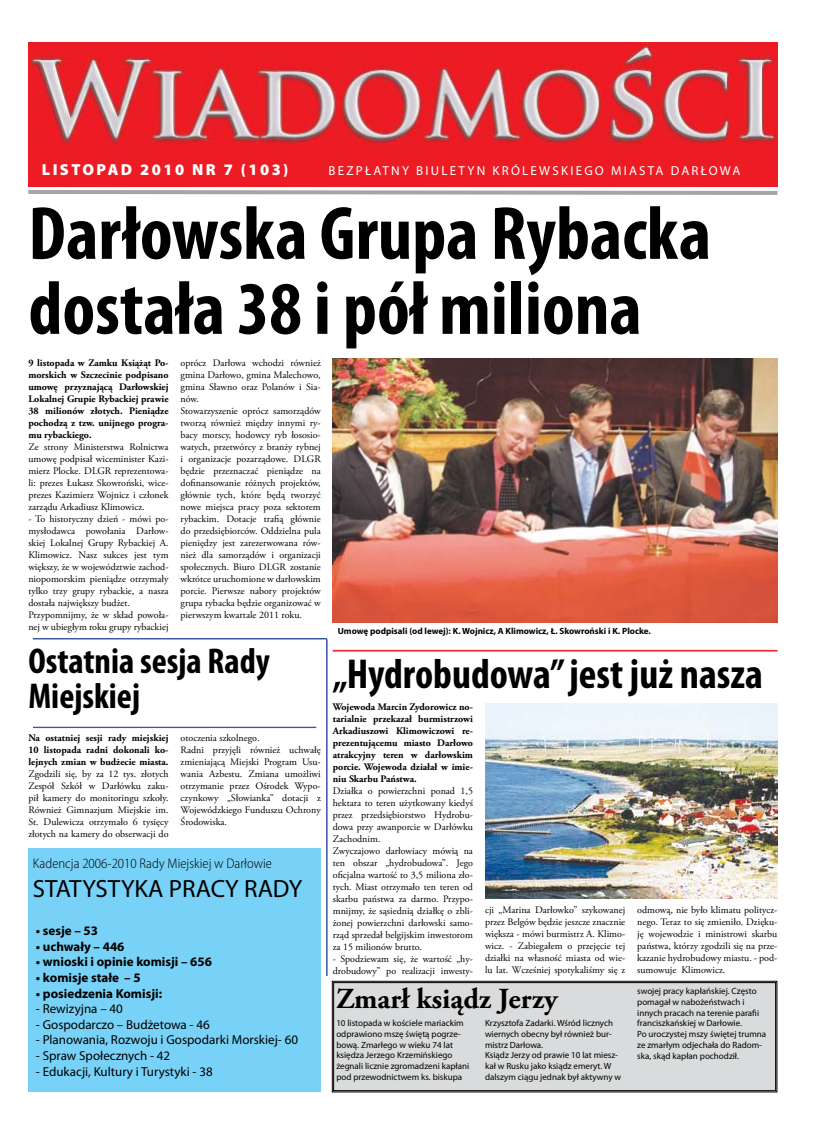
<style>
.page{position:relative;width:820px;height:1134px;background:#fff}
.page>*{position:absolute;margin:0;border:0;box-sizing:border-box;transform-origin:0 0}
.t1{font:700 condensed 76px/75px "Myriad Pro";color:#000}
.t2{font:700 condensed 42px "Myriad Pro";color:#000}
.t3{font:700 condensed 36px/35px "Myriad Pro";color:#000}
.t4{font:700 29px "Adobe Garamond Pro";color:#000}
.t5{font:25px "Myriad Pro";color:#000}
.t6{font:900 16px "Myriad Pro";letter-spacing:.15em;color:#fff}
.t7{font:300 semi-condensed 14px "Myriad Pro";color:#000}
.t8{font:13px "Myriad Pro";color:#000}
.t9{font:700 13px "Myriad Pro";color:#000}
.t10{font:13px "Myriad Pro";letter-spacing:.17em;color:#fff}
.t11{font:10px/12px "Adobe Garamond Pro";color:#000}
.t12{font:700 10px/12px "Adobe Garamond Pro";color:#000;text-align:justify}
.t13{font:9px/10.8px "Myriad Pro";color:#000}
.t14{font:700 9px "Myriad Pro";color:#000}
</style>
<div class="page">
<div style="left:28px;top:848px;width:292px;height:243px;background:#78d2f7"></div>
<img style="left:28px;top:43px;width:749px;height:143px">
<svg style="left:28px;top:190px;width:750px;height:5px;background:#b5b6b9"></svg>
<img style="left:485px;top:704px;width:292px;height:195px">
<img style="left:332px;top:359px;width:445px;height:263px">
<div style="left:331px;top:980px;width:446px;height:113px;background:#dadbdc"></div>
<div style="left:333px;top:982px;width:442px;height:109px;border:1px solid #000"></div>
<hr style="left:33px;top:638px;width:294px;height:1px;background:#3953a4">
<hr style="left:33px;top:639px;width:294px;height:1px;background:#3953a4">
<hr style="left:332px;top:650px;width:445px;height:1px;background:#ed1d24">
<hr style="left:332px;top:651px;width:445px;height:1px;background:#ed1d24">
<hr style="left:33px;top:727px;width:283px;height:1px;background:#3953a4">
<hr style="left:326px;top:639px;width:1px;height:337px;background:#3953a4">
<hr style="left:327px;top:639px;width:1px;height:337px;background:#3953a4">
<h3 class="t6" style="left:42px;top:161px;width:248px">LISTOPAD 2010 NR 7 (103)</h3>
<h3 class="t10" style="left:328px;top:164px;width:413px">BEZPŁATNY BIULETYN KRÓLEWSKIEGO MIASTA DARŁOWA</h3>
<h1 class="t1" style="left:28px;top:197px;width:684px">Darłowska Grupa Rybacka dostała 38 i pół miliona</h1>
<p class="t12" style="left:28px;top:357px;width:142px">9 listopada w Zamku Książąt Po&shy;morskich w Szczecinie podpisano umowę przyznającą Darłowskiej Lokalnej Grupie Rybackiej prawie 38 milionów złotych. Pieniądze pochodzą z tzw. unijnego progra&shy;mu rybackiego.</p>
<p class="t11" style="left:28px;top:441px;width:142px;text-align:justify">Ze strony Ministerstwa Rolnictwa umowę podpisał wiceminister Kazi&shy;mierz Plocke. DLGR reprezentowa&shy;li: prezes Łukasz Skowroński, wice&shy;prezes Kazimierz Wojnicz i członek zarządu Arkadiusz Klimowicz.</p>
<p class="t11" style="left:28px;top:513px;width:142px">- To historyczny dzień - mówi po&shy;mysłodawca powołania Darłow&shy;skiej Lokalnej Grupy Rybackiej A.<br>Klimowicz. Nasz sukces jest tym większy, że w województwie zachod&shy;niopomorskim pieniądze otrzymały tylko trzy grupy rybackie, a nasza dostała największy budżet.<br>Przypomnijmy, że w skład powoła&shy;nej w ubiegłym roku grupy rybackiej</p>
<p class="t11" style="left:180px;top:357px;width:142px">oprócz Darłowa wchodzi również gmina Darłowo, gmina Malechowo, gmina Sławno oraz Polanów i Sia&shy;nów.<br>Stowarzyszenie oprócz samorządów tworzą również między innymi ry&shy;bacy morscy, hodowcy ryb łososio&shy;watych, przetwórcy z branży rybnej i organizacje pozarządowe. DLGR będzie przeznaczać pieniądze na dofinansowanie różnych projektów, głównie tych, które będą tworzyć nowe miejsca pracy poza sektorem rybackim. Dotacje trafią głównie do przedsiębiorców. Oddzielna pula pieniędzy jest zarezerwowana rów&shy;nież dla samorządów i organizacji społecznych. Biuro DLGR zostanie wkrótce uruchomione w darłowskim porcie. Pierwsze nabory projektów grupa rybacka będzie organizować w pierwszym kwartale 2011 roku.</p>
<h3 class="t3" style="left:28px;top:644px;width:243px">Ostatnia sesja Rady<br>Miejskiej</h3>
<p class="t11" style="left:180px;top:732px;width:142px">otoczenia szkolnego.<br>Radni przyjęli również uchwałę zmieniającą Miejski Program Usu&shy;wania Azbestu. Zmiana umożliwi otrzymanie przez Ośrodek Wypo&shy;czynkowy „Słowianka” dotacji z<br>Wojewódzkiego Funduszu Ochrony<br>Środowiska.</p>
<h3 class="t7" style="left:33px;top:856px;width:240px">Kadencja 2006-2010 Rady Miejskiej w Darłowie</h3>
<h3 class="t5" style="left:33px;top:875px;width:271px">STATYSTYKA PRACY RADY</h3>
<p class="t12" style="left:28px;top:732px;width:142px">Na ostatniej sesji rady miejskiej 10 listopada radni dokonali ko&shy;lejnych zmian w budżecie miasta.</p>
<p class="t11" style="left:28px;top:768px;width:142px;text-align:justify">Zgodzili się, by za 12 tys. złotych Zespół Szkół w Darłówku zaku&shy;pił kamery do monitoringu szkoły.<br>Również Gimnazjum Miejskie im.<br>St. Dulewicza otrzymało 6 tysięcy złotych na kamery do obserwacji do</p>
<h3 class="t9" style="left:36px;top:923px;width:63px">• sesje – 53</h3>
<h3 class="t9" style="left:36px;top:939px;width:90px">• uchwały – 446</h3>
<h3 class="t9" style="left:36px;top:955px;width:177px">• wnioski i opinie komisji – 656</h3>
<h3 class="t9" style="left:36px;top:970px;width:106px">• komisje stałe – 5</h3>
<h3 class="t9" style="left:36px;top:986px;width:128px">• posiedzenia Komisji:</h3>
<h3 class="t8" style="left:36px;top:1002px;width:88px">- Rewizyjna – 40</h3>
<h3 class="t8" style="left:36px;top:1017px;width:175px">- Gospodarczo – Budżetowa - 46</h3>
<h3 class="t8" style="left:36px;top:1033px;width:263px">- Planowania, Rozwoju i Gospodarki Morskiej- 60</h3>
<h3 class="t8" style="left:36px;top:1048px;width:136px">- Spraw Społecznych - 42</h3>
<h3 class="t8" style="left:36px;top:1064px;width:178px">- Edukacji, Kultury i Turystyki - 38</h3>
<p class="t14" style="left:337px;top:625px;width:314px">Umowę podpisali (od lewej): K. Wojnicz, A Klimowicz, Ł. Skowroński i K. Plocke.</p>
<h2 class="t2" style="left:332px;top:651px;width:431px">„Hydrobudowa” jest już nasza</h2>
<p class="t12" style="left:332px;top:701px;width:142px">Wojewoda Marcin Zydorowicz no&shy;tarialnie przekazał burmistrzowi Arkadiuszowi Klimowiczowi re&shy;prezentującemu miasto Darłowo atrakcyjny teren w darłowskim porcie. Wojewoda działał w imie&shy;niu Skarbu Państwa.</p>
<p class="t11" style="left:332px;top:785px;width:142px">Działka o powierzchni ponad 1,5 hektara to teren użytkowany kiedyś przez przedsiębiorstwo Hydrobu&shy;dowa przy awanporcie w Darłówku<br>Zachodnim.<br>Zwyczajowo darłowiacy mówią na ten obszar „hydrobudowa”. Jego oficjalna wartość to 3,5 miliona zło&shy;tych. Miast otrzymało ten teren od skarbu państwa za darmo. Przypo&shy;mnijmy, że sąsiednią działkę o zbli&shy;żonej powierzchni darłowski samo&shy;rząd sprzedał belgijskim inwestorom za 15 milionów brutto.</p>
<p class="t11" style="left:332px;top:953px;width:142px">- Spodziewam się, że wartość „hy&shy;drobudowy” po realizacji inwesty-</p>
<p class="t11" style="left:485px;top:904px;width:142px;text-align:justify">cji „Marina Darłowko” szykowanej przez Belgów będzie jeszcze znacznie większa - mówi burmistrz A. Klimo&shy;wicz. - Zabiegałem o przejęcie tej działki na własność miasta od wie&shy;lu lat. Wcześniej spotykaliśmy się z</p>
<p class="t11" style="left:637px;top:904px;width:142px;text-align:justify">odmową, nie było klimatu politycz&shy;nego. Teraz to się zmieniło. Dzięku&shy;ję wojewodzie i ministrowi skarbu państwa, którzy zgodzili się na prze&shy;kazanie hydrobudowy miastu. - pod&shy;sumowuje Klimowicz.</p>
<h3 class="t4" style="left:336px;top:982px;width:223px">Zmarł ksiądz Jerzy</h3>
<p class="t13" style="left:336px;top:1018px;width:134px">10 listopada w kościele mariackim odprawiono mszę świętą pogrze&shy;bową. Zmarłego w wieku 74 lat księdza Jerzego Krzemińskiego żegnali licznie zgromadzeni kapłani pod przewodnictwem ks. biskupa</p>
<p class="t13" style="left:485px;top:1018px;width:138px">Krzysztofa Zadarki. Wśród licznych wiernych obecny był również bur&shy;mistrz Darłowa.<br>Ksiądz Jerzy od prawie 10 lat miesz&shy;kał w Rusku jako ksiądz emeryt. W dalszym ciągu jednak był aktywny w</p>
<p class="t13" style="left:637px;top:986px;width:130px">swojej pracy kapłańskiej. Często pomagał w nabożeństwach i innych pracach na terenie parafii franciszkańskiej w Darłowie.<br>Po uroczystej mszy świętej trumna ze zmarłym odjechała do Radom&shy;ska, skąd kapłan pochodził.</p>
</div>
